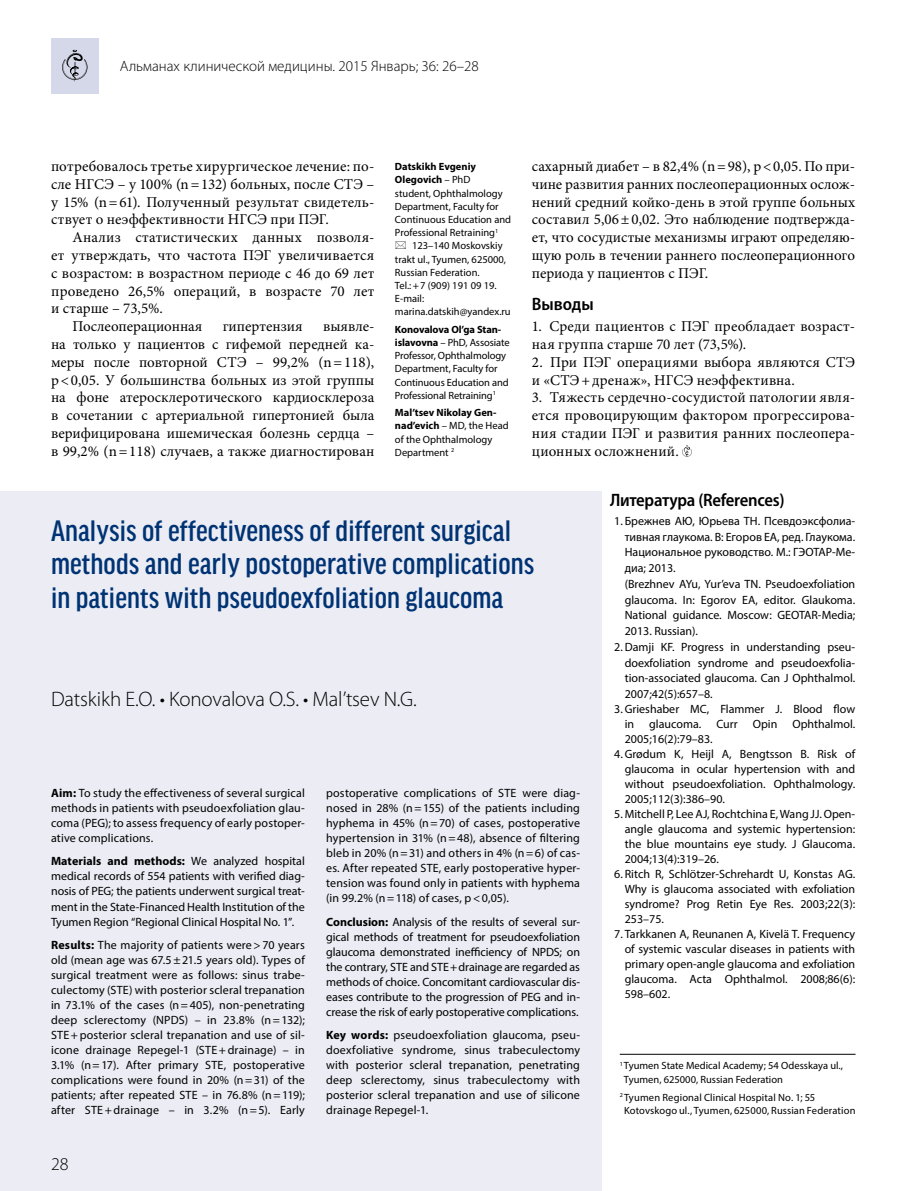
<style>
.page{position:relative;width:919px;height:1191px;background:#fff}
.page>*{position:absolute;margin:0;border:0;box-sizing:border-box;transform-origin:0 0}
.t1{font:500 condensed 31.5px/33px "Good Headline Pro";letter-spacing:.005em;color:#003373}
.t2{font:300 21px "Myriad Pro";letter-spacing:-.01em;color:#000}
.t3{font:600 semi-condensed 18px "Myriad Pro";letter-spacing:-.015em;color:#000}
.t4{font:300 18px "Myriad Pro";color:#000}
.t5{font:15px/17.9px "Minion Pro";letter-spacing:.01em;color:#000;text-align:justify}
.t6{font:300 15px "Myriad Pro";color:#000}
.t7{font:12px/15px "Myriad Pro";color:#000;text-align:justify}
.t8{font:10.5px/13.2px "Myriad Pro";color:#000}
.s1{font-weight:700}
</style>
<div class="page">
<div style="left:0;top:491px;width:601px;height:700px;background:#ebecf4"></div>
<hr style="left:619px;top:1054px;width:236px;height:1px;background:#000">
<svg style="left:682px;top:445px;width:9px;height:12px"></svg>
<div style="left:51px;top:38px;width:48px;height:55px;background:#d5d8e8"></div>
<svg style="left:62px;top:50px;width:25px;height:32px"></svg>
<p class="t6" style="left:120px;top:57px;width:360px">Альманах клинической медицины. 2015 Январь; 36: 26–28</p>
<p class="t5" style="left:51px;top:157px;width:325px">потребовалось третье хирургическое лечение: по&shy;сле НГСЭ – у 100% (n=132) больных, после СТЭ – у 15% (n=61). Полученный результат свидетель&shy;ствует о неэффективности НГСЭ при ПЭГ.</p>
<p class="t5" style="left:72px;top:228px;width:303px">Анализ статистических данных позволя-</p>
<p class="t5" style="left:51px;top:246px;width:325px">ет утверждать, что частота ПЭГ увеличивается</p>
<p class="t5" style="left:51px;top:264px;width:325px">с возрастом: в возрастном периоде с 46 до 69 лет</p>
<p class="t5" style="left:51px;top:282px;width:325px">проведено 26,5% операций, в возрасте 70 лет</p>
<p class="t5" style="left:51px;top:300px;width:113px">и старше – 73,5%.</p>
<p class="t5" style="left:72px;top:317px;width:131px">Послеоперационная</p>
<p class="t5" style="left:223px;top:317px;width:81px">гипертензия</p>
<p class="t5" style="left:51px;top:317px;width:325px;text-indent:272px">выявле&shy;на только у пациентов с гифемой передней ка&shy;меры после повторной СТЭ – 99,2% (n=118), p&lt;0,05. У большинства больных из этой группы на фоне атеросклеротического кардиосклероза в сочетании с артериальной гипертонией была верифицирована ишемическая болезнь сердца – в 99,2% (n=118) случаев, а также диагностирован</p>
<p class="t8" style="left:395px;top:160px;width:118px"><span class="s1">Datskikh Evgeniy<br>Olegovich</span> – PhD<br>student, Ophthalmology<br>Department, Faculty for<br>Continuous Education and<br>Professional Retraining<sup>1</sup></p>
<p class="t8" style="left:395px;top:239px;width:117px;text-indent:17px">123–140 Moskovskiy trakt ul., Tyumen, 625000,<br>Russian Federation.<br>Tel.:+7 (909) 191 09 19.<br>Е-mail: marina.datskih@yandex.ru</p>
<p class="t8" style="left:395px;top:322px;width:116px"><span class="s1">Konovalova Ol’ga Stan&shy;islavovna</span> – PhD, Assosiate<br>Professor, Ophthalmology<br>Department, Faculty for<br>Continuous Education and<br>Professional Retraining<sup>1</sup></p>
<p class="t8" style="left:395px;top:406px;width:115px"><span class="s1">Mal’tsev Nikolay Gen&shy;nad’evich</span> – MD, the Head of the Ophthalmology<br>Department <sup>2</sup></p>
<p class="t5" style="left:532px;top:157px;width:325px">сахарный диабет – в 82,4% (n=98), p&lt;0,05. По при&shy;чине развития ранних послеоперационных ослож&shy;нений средний койко-день в этой группе больных составил 5,06±0,02. Это наблюдение подтвержда&shy;ет, что сосудистые механизмы играют определяю&shy;щую роль в течении раннего послеоперационного периода у пациентов с ПЭГ.</p>
<h3 class="t3" style="left:531px;top:294px;width:63px">Выводы</h3>
<p class="t5" style="left:531px;top:317px;width:325px">1. Среди пациентов с ПЭГ преобладает возраст&shy;ная группа старше 70 лет (73,5%).</p>
<p class="t5" style="left:531px;top:353px;width:325px">2. При ПЭГ операциями выбора являются СТЭ и «СТЭ+дренаж», НГСЭ неэффективна.</p>
<p class="t5" style="left:531px;top:389px;width:325px">3. Тяжесть сердечно-сосудистой патологии явля&shy;ется провоцирующим фактором прогрессирова&shy;ния стадии ПЭГ и развития ранних послеопера&shy;ционных осложнений.</p>
<h1 class="t1" style="left:51px;top:515px;width:484px">Analysis of effectiveness of different surgical methods and early postoperative complications in patients with pseudoexfoliation glaucoma</h1>
<h2 class="t2" style="left:51px;top:686px;width:367px">Datskikh E.O. • Konovalova O.S. • Mal’tsev N.G.</h2>
<p class="t7" style="left:51px;top:785px;width:255px"><span class="s1">Aim:</span> To study the effectiveness of several surgical methods in patients with pseudoexfoliation glau&shy;coma (PEG); to assess frequency of early postoper&shy;ative complications.</p>
<p class="t7" style="left:51px;top:853px;width:255px"><span class="s1">Materials and methods:</span> We analyzed hospital medical records of 554 patients with verified diag&shy;nosis of PEG; the patients underwent surgical treat&shy;ment in the State-Financed Health Institution of the Tyumen Region “Regional Clinical Hospital No. 1”.</p>
<p class="t7" style="left:51px;top:937px;width:255px"><span class="s1">Results:</span> The majority of patients were&gt;70 years old (mean age was 67.5±21.5 years old). Types of surgical treatment were as follows: sinus trabe&shy;culectomy (STE) with posterior scleral trepanation in 73.1% of the cases (n=405), non-penetrating deep sclerectomy (NPDS) – in 23.8% (n=132); STE+posterior scleral trepanation and use of sil&shy;icone drainage Repegel-1 (STE+drainage) – in 3.1% (n=17). After primary STE, postoperative complications were found in 20% (n=31) of the patients; after repeated STE – in 76.8% (n=119); after STE+drainage – in 3.2% (n=5). Early</p>
<h3 class="t4" style="left:51px;top:1153px;width:19px">28</h3>
<p class="t7" style="left:326px;top:785px;width:255px">postoperative complications of STE were diag&shy;nosed in 28% (n=155) of the patients including hyphema in 45% (n=70) of cases, postoperative hypertension in 31% (n=48), absence of filtering bleb in 20% (n=31) and others in 4% (n=6) of cas&shy;es. After repeated STE, early postoperative hyper&shy;tension was found only in patients with hyphema (in 99.2% (n=118) of cases, p&lt;0,05).</p>
<p class="t7" style="left:326px;top:914px;width:255px"><span class="s1">Сonclusion:</span> Analysis of the results of several sur&shy;gical methods of treatment for pseudoexfoliation glaucoma demonstrated inefficiency of NPDS; on the contrary, STE and STE+drainage are regarded as methods of choice. Concomitant cardiovascular dis&shy;eases contribute to the progression of PEG and in&shy;crease the risk of early postoperative complications.</p>
<p class="t7" style="left:326px;top:1027px;width:255px"><span class="s1">Key words:</span> pseudoexfoliation glaucoma, pseu&shy;doexfoliative syndrome, sinus trabeculectomy with posterior scleral trepanation, penetrating deep sclerectomy, sinus trabeculectomy with posterior scleral trepanation and use of silicone drainage Repegel-1.</p>
<h3 class="t3" style="left:610px;top:490px;width:176px">Литература (References)</h3>
<p class="t7" style="left:614px;top:513px;width:242px">1. Брежнев АЮ, Юрьева ТН. Псевдоэксфолиа-</p>
<p class="t7" style="left:624px;top:529px;width:232px">тивная глаукома. В: Егоров ЕА, ред. Глаукома.</p>
<p class="t7" style="left:624px;top:545px;width:232px">Национальное руководство. М.: ГЭОТАР-Ме-</p>
<p class="t7" style="left:624px;top:560px;width:52px">диа; 2013.</p>
<p class="t7" style="left:624px;top:576px;width:232px">(Brezhnev AYu, Yur’eva TN. Pseudoexfoliation</p>
<p class="t7" style="left:624px;top:592px;width:232px">glaucoma. In: Egorov EA, editor. Glaukoma.</p>
<p class="t7" style="left:624px;top:608px;width:232px">National guidance. Moscow: GEOTAR-Media;</p>
<p class="t7" style="left:624px;top:623px;width:75px">2013. Russian).</p>
<p class="t7" style="left:614px;top:639px;width:242px">2.Damji KF. Progress in understanding pseu-</p>
<p class="t7" style="left:624px;top:655px;width:232px">doexfoliation syndrome and pseudoexfolia-</p>
<p class="t7" style="left:624px;top:671px;width:232px">tion-associated glaucoma. Can J Ophthalmol.</p>
<p class="t7" style="left:624px;top:686px;width:89px">2007;42(5):657–8.</p>
<p class="t7" style="left:614px;top:701px;width:242px">3.Grieshaber MC, Flammer J. Blood flow</p>
<p class="t7" style="left:624px;top:716px;width:11px">in</p>
<p class="t7" style="left:649px;top:716px;width:54px">glaucoma.</p>
<p class="t7" style="left:716px;top:716px;width:23px">Curr</p>
<p class="t7" style="left:752px;top:716px;width:26px">Opin</p>
<p class="t7" style="left:792px;top:716px;width:64px">Ophthalmol.</p>
<p class="t7" style="left:624px;top:731px;width:89px">2005;16(2):79–83.</p>
<p class="t7" style="left:614px;top:746px;width:242px">4.Grødum K, Heijl A, Bengtsson B. Risk of</p>
<p class="t7" style="left:624px;top:761px;width:232px">glaucoma in ocular hypertension with and</p>
<p class="t7" style="left:624px;top:776px;width:232px">without pseudoexfoliation. Ophthalmology.</p>
<p class="t7" style="left:624px;top:791px;width:102px">2005;112(3):386–90.</p>
<p class="t7" style="left:624px;top:806px;width:232px;text-indent:-10px">5. Mitchell P, Lee AJ, Rochtchina E, Wang JJ. Open&shy;angle glaucoma and systemic hypertension: the blue mountains eye study. J Glaucoma.<br>2004;13(4):319–26.</p>
<p class="t7" style="left:624px;top:866px;width:232px;text-indent:-10px">6. Ritch R, Schlötzer-Schrehardt U, Konstas AG.<br>Why is glaucoma associated with exfoliation syndrome? Prog Retin Eye Res. 2003;22(3):<br>253–75.</p>
<p class="t7" style="left:624px;top:926px;width:232px;text-indent:-10px">7. Tarkkanen A, Reunanen A, Kivelä T. Frequency of systemic vascular diseases in patients with primary open-angle glaucoma and exfoliation glaucoma. Acta Ophthalmol. 2008;86(6):<br>598–602.</p>
<p class="t8" style="left:624px;top:1059px;width:220px;text-indent:-4px"><sup>1</sup> Tyumen State Medical Academy; 54 Odesskaya ul.,<br>Tyumen, 625000, Russian Federation</p>
<p class="t8" style="left:624px;top:1090px;width:233px;text-indent:-4px"><sup>2</sup> Tyumen Regional Clinical Hospital No. 1; 55<br>Kotovskogo ul., Tyumen, 625000, Russian Federation</p>
</div>
